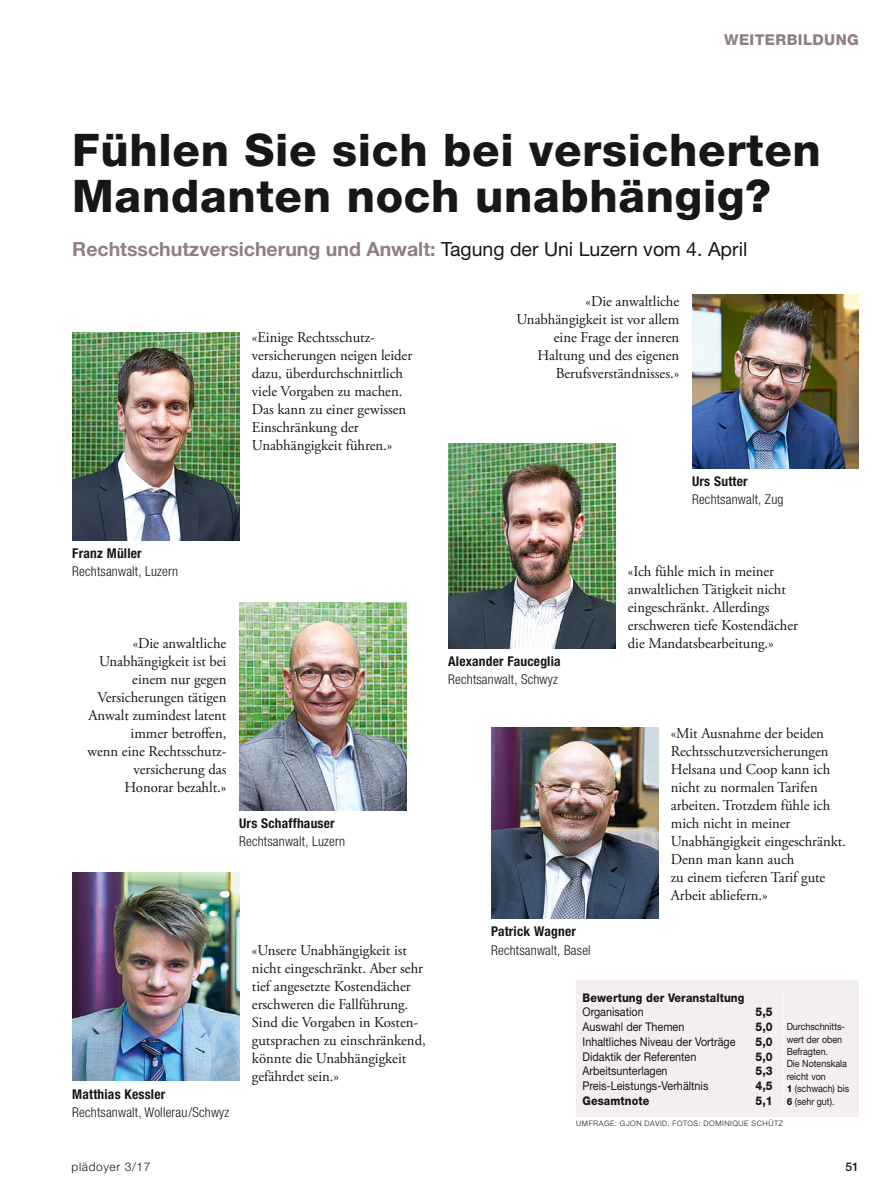
<style>
.page{position:relative;width:893px;height:1191px;background:#fff}
.page>*{position:absolute;margin:0;border:0;box-sizing:border-box;transform-origin:0 0}
._230_PL_Titel_Cüpli{font:800 45px/46.5px "Helvetica Neue LT Std";letter-spacing:.015em;color:#181716}
._231_PL_Untertitel_C{font:700 19.5px "Helvetica Neue LT Std";color:#907e85}
._056_PL_Lauftext_fla{font:15px/18px "Adobe Garamond Pro";letter-spacing:-.005em;color:#181716}
._010_PL_Rubriktitel{font:800 15px "Helvetica Neue LT Std";letter-spacing:.025em;color:#907e85}
._232_PL_Bilduntersch{font:300 condensed 13.5px/18px "Helvetica Neue LT Std";letter-spacing:.015em;color:#181716}
._095_PL_Tabelle_Text{font:12px "Helvetica Neue LT Std";color:#181716;scale:.9 1}
._092_PL_Tabelle_Zwis{font:800 12px "Helvetica Neue LT Std";letter-spacing:.01em;color:#181716;scale:.9 1}
._002_PL_Fusszeile{font:300 12px "Helvetica Neue LT Std";letter-spacing:.05em;color:#181716}
._001_PL_Pagina{font:500 12px "Helvetica Neue LT Std";color:#181716}
._095_PL_Tabelle_Text-2{font:9.9px/12.5px "Helvetica Neue LT Std";color:#181716;scale:.9 1}
._071_PL_Fotobyline_5{font:300 7.5px "Helvetica Neue LT Std";letter-spacing:.07em;color:#181716}
.s1{font-weight:400;color:#181716}
.s2{font-weight:700}
.s3{font-weight:800}
</style>
<div class="page">
<img style="left:448px;top:443px;width:167px;height:205px">
<img style="left:692px;top:294px;width:167px;height:174px">
<img style="left:491px;top:727px;width:167px;height:192px">
<img style="left:239px;top:602px;width:167px;height:208px">
<img style="left:72px;top:332px;width:167px;height:208px">
<img style="left:72px;top:872px;width:167px;height:208px">
<div style="left:576px;top:980px;width:283px;height:10px;background:#f3eef0"></div>
<div style="left:576px;top:990px;width:170px;height:14px;background:#f3eef0"></div>
<div style="left:746px;top:990px;width:36px;height:14px;background:#f3eef0"></div>
<div style="left:782px;top:990px;width:77px;height:118px;background:#f3eef0"></div>
<div style="left:576px;top:1004px;width:170px;height:15px;background:#f3eef0"></div>
<div style="left:746px;top:1004px;width:36px;height:15px;background:#f3eef0"></div>
<div style="left:576px;top:1019px;width:170px;height:15px;background:#f3eef0"></div>
<div style="left:746px;top:1019px;width:36px;height:15px;background:#f3eef0"></div>
<div style="left:576px;top:1034px;width:170px;height:15px;background:#f3eef0"></div>
<div style="left:746px;top:1034px;width:36px;height:15px;background:#f3eef0"></div>
<div style="left:576px;top:1049px;width:170px;height:14px;background:#f3eef0"></div>
<div style="left:746px;top:1049px;width:36px;height:14px;background:#f3eef0"></div>
<div style="left:576px;top:1063px;width:170px;height:15px;background:#f3eef0"></div>
<div style="left:746px;top:1063px;width:36px;height:15px;background:#f3eef0"></div>
<div style="left:576px;top:1078px;width:170px;height:15px;background:#f3eef0"></div>
<div style="left:746px;top:1078px;width:36px;height:15px;background:#f3eef0"></div>
<div style="left:576px;top:1093px;width:170px;height:15px;background:#f3eef0"></div>
<div style="left:746px;top:1093px;width:36px;height:15px;background:#f3eef0"></div>
<div style="left:576px;top:1108px;width:283px;height:8px;background:#f3eef0"></div>
<svg style="left:782px;top:990px;width:1px;height:118px"></svg>
<p class="_010_PL_Rubriktitel" style="left:724px;top:30px;width:136px">WEITERBILDUNG</p>
<p class="_230_PL_Titel_Cüpli" style="left:72px;top:126px;width:750px">Fühlen Sie sich bei versicherten<br>Mandanten noch unabhängig?</p>
<p class="_231_PL_Untertitel_C" style="left:72px;top:237px;width:677px">Rechtsschutzversicherung und Anwalt: <span class="s1">Tagung der Uni Luzern vom 4. April</span></p>
<p class="_056_PL_Lauftext_fla" style="left:252px;top:329px;width:162px">«Einige Rechtsschutz&shy;versicherungen neigen leider dazu, überdurchschnittlich viele Vorgaben zu machen.<br>Das kann zu einer gewissen<br>Einschränkung der<br>Unabhängigkeit führen.»</p>
<p class="_232_PL_Bilduntersch" style="left:72px;top:544px;width:107px"><span class="s2">Franz Müller<br></span>Rechtsanwalt, Luzern</p>
<p class="_056_PL_Lauftext_fla" style="left:88px;top:635px;width:140px;text-align:right">«Die anwaltliche<br>Unabhängigkeit ist bei einem nur gegen<br>Versicherungen tätigen<br>Anwalt zumindest latent immer betroffen,<br>wenn eine Rechtsschutz&shy;versicherung das<br>Honorar bezahlt.»</p>
<p class="_232_PL_Bilduntersch" style="left:239px;top:814px;width:107px"><span class="s2">Urs Schaffhauser<br></span>Rechtsanwalt, Luzern</p>
<p class="_232_PL_Bilduntersch" style="left:72px;top:1084px;width:158px"><span class="s2">Matthias Kessler<br></span>Rechtsanwalt, Wollerau/Schwyz</p>
<p class="_056_PL_Lauftext_fla" style="left:252px;top:941px;width:175px">«Unsere Unabhängigkeit ist nicht eingeschränkt. Aber sehr tief angesetzte Kostendächer erschweren die Fallführung.<br>Sind die Vorgaben in Kosten&shy;gutsprachen zu einschränkend, könnte die Unabhängigkeit gefährdet sein.»</p>
<p class="_056_PL_Lauftext_fla" style="left:517px;top:293px;width:164px;text-align:right">«Die anwaltliche<br>Unabhängigkeit ist vor allem eine Frage der inneren<br>Haltung und des eigenen<br>Berufsverständnisses.»</p>
<p class="_232_PL_Bilduntersch" style="left:692px;top:472px;width:93px"><span class="s2">Urs Sutter<br></span>Rechtsanwalt, Zug</p>
<p class="_232_PL_Bilduntersch" style="left:448px;top:652px;width:114px"><span class="s2">Alexander Fauceglia<br></span>Rechtsanwalt, Schwyz</p>
<p class="_232_PL_Bilduntersch" style="left:491px;top:922px;width:101px"><span class="s2">Patrick Wagner<br></span>Rechtsanwalt, Basel</p>
<p class="_056_PL_Lauftext_fla" style="left:628px;top:563px;width:172px">«Ich fühle mich in meiner anwaltlichen Tätigkeit nicht eingeschränkt. Allerdings erschweren tiefe Kostendächer die Mandatsbearbeitung.»</p>
<p class="_056_PL_Lauftext_fla" style="left:671px;top:725px;width:177px">«Mit Ausnahme der beiden<br>Rechtsschutzversicherungen<br>Helsana und Coop kann ich nicht zu normalen Tarifen arbeiten. Trotzdem fühle ich mich nicht in meiner<br>Unabhängigkeit eingeschränkt.<br>Denn man kann auch<br>zu einem tieferen Tarif gute<br>Arbeit abliefern.»</p>
<p class="_092_PL_Tabelle_Zwis" style="left:583px;top:990px;width:181px">Bewertung der Veranstaltung</p>
<p class="_095_PL_Tabelle_Text" style="left:583px;top:1005px;width:69px">Organisation</p>
<p class="_092_PL_Tabelle_Zwis" style="left:755px;top:1005px;width:21px">5,5</p>
<p class="_095_PL_Tabelle_Text" style="left:583px;top:1019px;width:115px">Auswahl der Themen</p>
<p class="_092_PL_Tabelle_Zwis" style="left:755px;top:1019px;width:21px">5,0</p>
<p class="_095_PL_Tabelle_Text" style="left:583px;top:1034px;width:172px">Inhaltliches Niveau der Vorträge</p>
<p class="_092_PL_Tabelle_Zwis" style="left:755px;top:1034px;width:21px">5,0</p>
<p class="_095_PL_Tabelle_Text" style="left:583px;top:1049px;width:128px">Didaktik der Referenten</p>
<p class="_092_PL_Tabelle_Zwis" style="left:755px;top:1049px;width:21px">5,0</p>
<p class="_095_PL_Tabelle_Text" style="left:583px;top:1063px;width:96px">Arbeitsunterlagen</p>
<p class="_092_PL_Tabelle_Zwis" style="left:755px;top:1063px;width:21px">5,3</p>
<p class="_095_PL_Tabelle_Text" style="left:583px;top:1078px;width:141px">Preis-Leistungs-Verhältnis</p>
<p class="_092_PL_Tabelle_Zwis" style="left:755px;top:1078px;width:21px">4,5</p>
<p class="_092_PL_Tabelle_Zwis" style="left:583px;top:1093px;width:76px">Gesamtnote</p>
<p class="_092_PL_Tabelle_Zwis" style="left:755px;top:1093px;width:21px">5,1</p>
<p class="_071_PL_Fotobyline_5" style="left:576px;top:1118px;width:209px">UMFRAGE: GJON DAVID, FOTOS: DOMINIQUE SCHÜTZ</p>
<p class="_095_PL_Tabelle_Text-2" style="left:787px;top:1020px;width:71px">Durchschnitts&shy;wert der oben<br>Befragten.<br>Die Notenskala reicht von<br><span class="s3">1</span> (schwach) bis<br><span class="s3">6</span> (sehr gut).</p>
<p class="_002_PL_Fusszeile" style="left:72px;top:1159px;width:81px">plädoyer 3/17</p>
<p class="_001_PL_Pagina" style="left:845px;top:1159px;width:15px">51</p>
</div>
